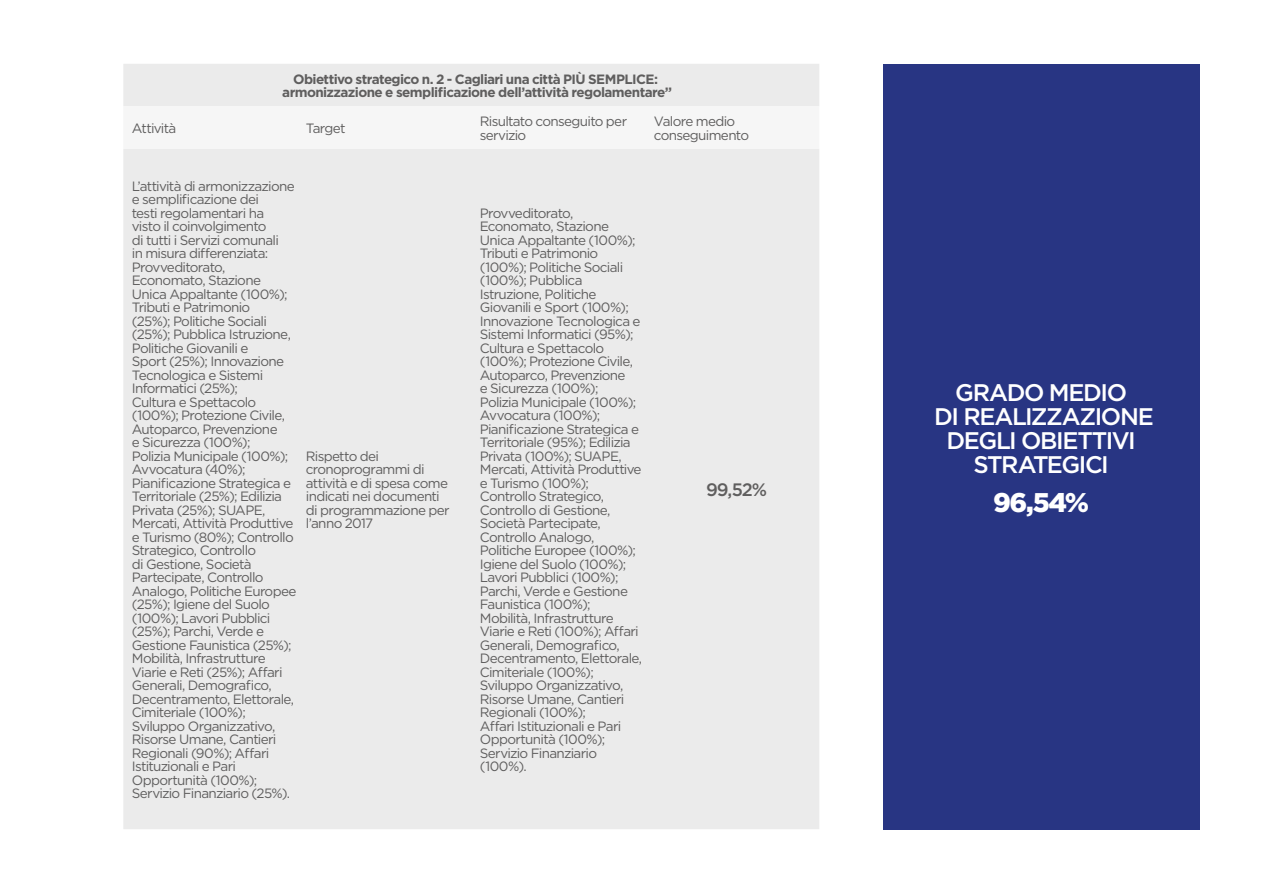
<style>
.page{position:relative;width:1263px;height:893px;background:#fff}
.page>*{position:absolute;margin:0;border:0;box-sizing:border-box;transform-origin:0 0}
.t1{font:900 27px "Gotham";color:#fff}
.t2{font:500 24px/24px "Gotham";letter-spacing:-.06em;color:#fff;text-align:center}
.t3{font:500 18px "Gotham";color:#5f5e5e}
.t4{font:13.5px/13.5px "Gotham";letter-spacing:-.05em;color:#5f5e5e}
.t5{font:700 13.5px/13.5px "Gotham";letter-spacing:-.045em;color:#5f5e5e;text-align:center}
</style>
<div class="page">
<div style="left:123px;top:64px;width:696px;height:765px;background:#ebebeb"></div>
<div style="left:123px;top:106px;width:696px;height:43px;background:#f6f6f6"></div>
<div style="left:883px;top:64px;width:316px;height:765px;background:#283583"></div>
<p class="t5" style="left:282px;top:72px;width:391px">Obiettivo strategico n. 2 - Cagliari una città PIÙ SEMPLICE: armonizzazione e semplificazione dell’attività regolamentare”</p>
<p class="t4" style="left:132px;top:121px;width:46px">Attività</p>
<p class="t4" style="left:306px;top:121px;width:41px">Target</p>
<p class="t4" style="left:480px;top:114px;width:149px">Risultato conseguito per servizio</p>
<p class="t4" style="left:654px;top:114px;width:97px">Valore medio conseguimento</p>
<p class="t4" style="left:132px;top:179px;width:166px">L’attività di armonizzazione e semplificazione dei<br>testi regolamentari ha visto il coinvolgimento<br>di tutti i Servizi comunali<br>in misura differenziata:<br>Provveditorato,<br>Economato, Stazione<br>Unica Appaltante (100%);<br>Tributi e Patrimonio<br>(25%); Politiche Sociali (25%); Pubblica Istruzione,<br>Politiche Giovanili e<br>Sport (25%); Innovazione<br>Tecnologica e Sistemi<br>Informatici (25%);<br>Cultura e Spettacolo (100%); Protezione Civile,<br>Autoparco, Prevenzione<br>e Sicurezza (100%);<br>Polizia Municipale (100%);<br>Avvocatura (40%);<br>Pianificazione Strategica e<br>Territoriale (25%); Edilizia<br>Privata (25%); SUAPE,<br>Mercati, Attività Produttive e Turismo (80%); Controllo<br>Strategico, Controllo<br>di Gestione, Società<br>Partecipate, Controllo<br>Analogo, Politiche Europee (25%); Igiene del Suolo (100%); Lavori Pubblici (25%); Parchi, Verde e<br>Gestione Faunistica (25%);<br>Mobilità, Infrastrutture<br>Viarie e Reti (25%); Affari<br>Generali, Demografico,<br>Decentramento, Elettorale,<br>Cimiteriale (100%);<br>Sviluppo Organizzativo,<br>Risorse Umane, Cantieri<br>Regionali (90%); Affari<br>Istituzionali e Pari<br>Opportunità (100%);<br>Servizio Finanziario (25%).</p>
<p class="t4" style="left:480px;top:206px;width:164px">Provveditorato,<br>Economato, Stazione<br>Unica Appaltante (100%);<br>Tributi e Patrimonio (100%); Politiche Sociali (100%); Pubblica<br>Istruzione, Politiche<br>Giovanili e Sport (100%);<br>Innovazione Tecnologica e<br>Sistemi Informatici (95%);<br>Cultura e Spettacolo (100%); Protezione Civile,<br>Autoparco, Prevenzione<br>e Sicurezza (100%);<br>Polizia Municipale (100%);<br>Avvocatura (100%);<br>Pianificazione Strategica e<br>Territoriale (95%); Edilizia<br>Privata (100%); SUAPE,<br>Mercati, Attività Produttive e Turismo (100%);<br>Controllo Strategico,<br>Controllo di Gestione,<br>Società Partecipate,<br>Controllo Analogo,<br>Politiche Europee (100%);<br>Igiene del Suolo (100%);<br>Lavori Pubblici (100%);<br>Parchi, Verde e Gestione<br>Faunistica (100%);<br>Mobilità, Infrastrutture<br>Viarie e Reti (100%); Affari<br>Generali, Demografico,<br>Decentramento, Elettorale,<br>Cimiteriale (100%);<br>Sviluppo Organizzativo,<br>Risorse Umane, Cantieri<br>Regionali (100%);<br>Affari Istituzionali e Pari<br>Opportunità (100%);<br>Servizio Finanziario (100%).</p>
<p class="t4" style="left:306px;top:449px;width:145px">Rispetto dei cronoprogrammi di attività e di spesa come indicati nei documenti di programmazione per l’anno 2017</p>
<h3 class="t3" style="left:706px;top:478px;width:62px">99,52%</h3>
<h2 class="t2" style="left:934px;top:380px;width:221px">GRADO MEDIO<br>DI REALIZZAZIONE<br>DEGLI OBIETTIVI<br>STRATEGICI</h2>
<h1 class="t1" style="left:993px;top:483px;width:98px">96,54%</h1>
</div>
